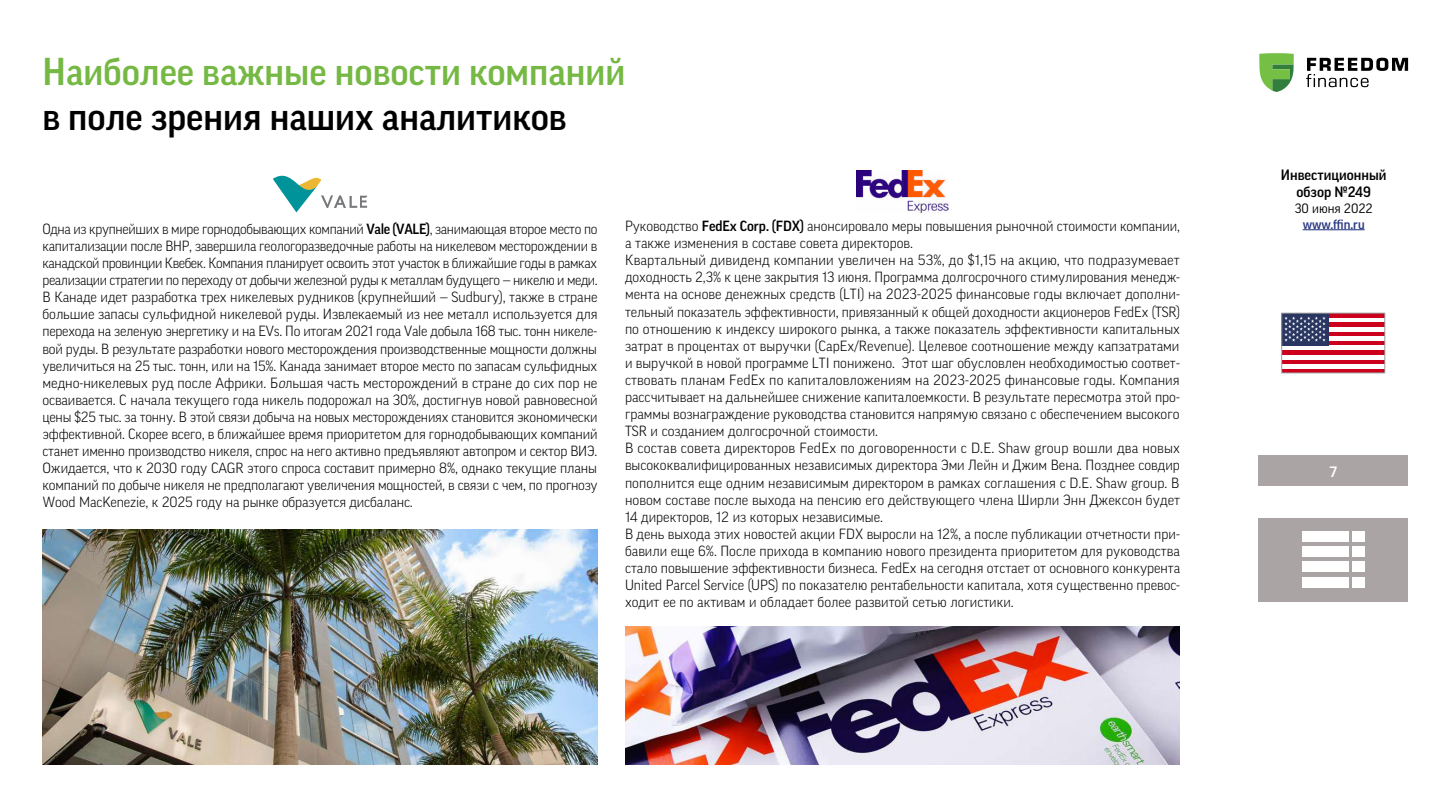
<style>
.page{position:relative;width:1440px;height:810px;background:#fff}
.page>*{position:absolute;margin:0;border:0;box-sizing:border-box;transform-origin:0 0}
.t1{font:500 37.5px "Good Pro";color:#75b843}
.t2{font:500 37.5px "Good Pro";color:#000}
.t3{font:500 14.48px/17.4px "Good Pro";color:#000;text-align:center}
.t4{font:500 14.48px "Good Pro";color:#fff}
.t5{font:300 14.25px/17.1px "Good Pro";color:#000;text-align:justify}
.t6{font:500 13.05px "Good Pro";color:#293882}
.t7{font:13.05px "Good Pro";color:#000}
.s1{font-weight:500}
.s2{font-style:italic}
</style>
<div class="page">
<hr style="left:1303px;top:229px;width:62px;height:1px;background:#293882">
<div style="left:1258px;top:456px;width:150px;height:30px;background:#aaa5a4"></div>
<div style="left:1259px;top:518px;width:149px;height:83px;background:#aaa5a4"></div>
<div style="left:1302px;top:531px;width:46px;height:11px;background:#fff"></div>
<div style="left:1352px;top:531px;width:13px;height:11px;background:#fff"></div>
<div style="left:1302px;top:547px;width:46px;height:10px;background:#fff"></div>
<div style="left:1352px;top:547px;width:13px;height:10px;background:#fff"></div>
<div style="left:1302px;top:562px;width:46px;height:10px;background:#fff"></div>
<div style="left:1352px;top:562px;width:13px;height:10px;background:#fff"></div>
<div style="left:1302px;top:577px;width:46px;height:11px;background:#fff"></div>
<div style="left:1352px;top:577px;width:13px;height:11px;background:#fff"></div>
<svg style="left:1259px;top:53px;width:35px;height:39px"></svg>
<svg style="left:1306px;top:58px;width:102px;height:29px"></svg>
<svg style="left:273px;top:175px;width:94px;height:37px"></svg>
<img style="left:856px;top:171px;width:93px;height:42px">
<div style="left:1282px;top:368px;width:103px;height:5px;background:#cc001c"></div>
<div style="left:1282px;top:359px;width:103px;height:5px;background:#cc001c"></div>
<div style="left:1282px;top:350px;width:103px;height:5px;background:#cc001c"></div>
<hr style="left:1282px;top:341px;width:103px;height:4px;background:#cc001c">
<hr style="left:1282px;top:332px;width:103px;height:4px;background:#cc001c">
<div style="left:1282px;top:322px;width:103px;height:5px;background:#cc001c"></div>
<div style="left:1282px;top:313px;width:103px;height:5px;background:#cc001c"></div>
<div style="left:1282px;top:313px;width:47px;height:32px;background:#293661"></div>
<svg style="left:1284px;top:316px;width:42px;height:26px"></svg>
<div style="left:1282px;top:313px;width:103px;height:60px;border:1px solid #9d9c9c"></div>
<img style="left:43px;top:529px;width:554px;height:236px">
<img style="left:625px;top:626px;width:555px;height:139px">
<h1 class="t1" style="left:43px;top:50px;width:585px">Наиболее важные новости компаний</h1>
<h1 class="t2" style="left:43px;top:95px;width:526px">в поле зрения наших аналитиков</h1>
<p class="t5" style="left:43px;top:220px;width:557px">Одна из крупнейших в мире горнодобывающих компаний <span class="s1">Vale (VALE)</span>, занимающая второе место по капитализации после BHP, завершила геологоразведочные работы на никелевом месторождении в канадской провинции Квебек. Компания планирует освоить этот участок в ближайшие годы в рамках реализации стратегии по переходу от добычи железной руды к металлам будущего — никелю и меди.<br>В Канаде идет разработка трех никелевых рудников (крупнейший — Sudbury), также в стране большие запасы сульфидной никелевой руды. Извлекаемый из нее металл используется для перехода на зеленую энергетику и на EVs. По итогам 2021 года Vale добыла 168 тыс. тонн никеле&shy;вой руды. В результате разработки нового месторождения производственные мощности должны увеличиться на 25 тыс. тонн, или на 15%. Канада занимает второе место по запасам сульфидных медно-никелевых руд после Африки. Б<span class="s2">о</span>льшая часть месторождений в стране до сих пор не осваивается. С начала текущего года никель подорожал на 30%, достигнув новой равновесной цены $25 тыс. за тонну. В этой связи добыча на новых месторождениях становится экономически эффективной. Скорее всего, в ближайшее время приоритетом для горнодобывающих компаний станет именно производство никеля, спрос на него активно предъявляют автопром и сектор ВИЭ.<br>Ожидается, что к 2030 году CAGR этого спроса составит примерно 8%, однако текущие планы компаний по добыче никеля не предполагают увеличения мощностей, в связи с чем, по прогнозу Wood MacKenezie, к 2025 году на рынке образуется дисбаланс.</p>
<p class="t5" style="left:625px;top:217px;width:557px;text-align:left">Руководство <span class="s1">FedEx Corp. (FDX)</span> анонсировало меры повышения рыночной стоимости компании, а также изменения в составе совета директоров.<br>Квартальный дивиденд компании увеличен на 53%, до $1,15 на акцию, что подразумевает доходность 2,3% к цене закрытия 13 июня. Программа долгосрочного стимулирования менедж&shy;мента на основе денежных средств (LTI) на 2023-2025 финансовые годы включает дополни&shy;тельный показатель эффективности, привязанный к общей доходности акционеров FedEx (TSR) по отношению к индексу широкого рынка, а также показатель эффективности капитальных затрат в процентах от выручки (CapEx/Revenue). Целевое соотношение между капзатратами и выручкой в новой программе LTI понижено. Этот шаг обусловлен необходимостью соответ&shy;ствовать планам FedEx по капиталовложениям на 2023-2025 финансовые годы. Компания рассчитывает на дальнейшее снижение капиталоемкости. В результате пересмотра этой про&shy;граммы вознаграждение руководства становится напрямую связано с обеспечением высокого TSR и созданием долгосрочной стоимости.<br>В состав совета директоров FedEx по договоренности с D.E. Shaw group вошли два новых высококвалифицированных независимых директора Эми Лейн и Джим Вена. Позднее совдир пополнится еще одним независимым директором в рамках соглашения с D.E. Shaw group. В новом составе после выхода на пенсию его действующего члена Ширли Энн Джексон будет 14 директоров, 12 из которых независимые.<br>В день выхода этих новостей акции FDX выросли на 12%, а после публикации отчетности при&shy;бавили еще 6%. После прихода в компанию нового президента приоритетом для руководства стало повышение эффективности бизнеса. FedEx на сегодня отстает от основного конкурента United Parcel Service (UPS) по показателю рентабельности капитала, хотя существенно превос&shy;ходит ее по активам и обладает более развитой сетью логистики.</p>
<p class="t3" style="left:1281px;top:166px;width:107px">Инвестиционный обзор №249</p>
<p class="t7" style="left:1295px;top:201px;width:79px">30 июня 2022</p>
<p class="t6" style="left:1303px;top:217px;width:63px">www.ffin.ru</p>
<p class="t4" style="left:1330px;top:463px;width:9px">7</p>
</div>
